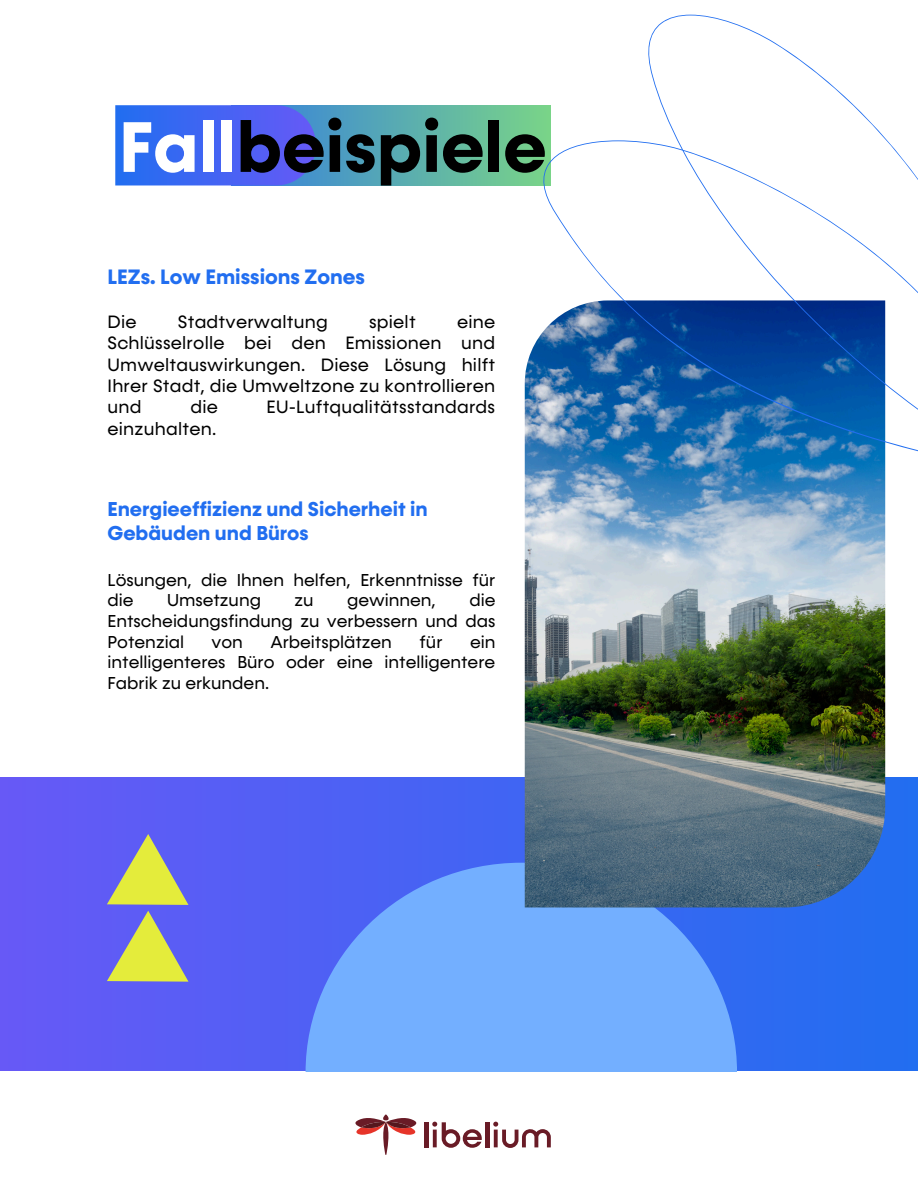
<style>
.page{position:relative;width:918px;height:1188px;background:#fff}
.page>*{position:absolute;margin:0;border:0;box-sizing:border-box;transform-origin:0 0}
.t1{font:700 72px "Konnect";color:#000}
.t2{font:700 21px "Konnect";color:#216ef0}
.t3{font:700 20.25px/23.9px "Konnect";color:#216ef0}
.t4{font:18px/21.3px "Konnect";letter-spacing:.015em;color:#000;text-align:justify}
.t5{font:17.4px/20.5px "Konnect";color:#000;text-align:justify}
.s1{color:#fff}
</style>
<div class="page">
<svg style="left:316px;top:105px;width:227px;height:80px;background:#5fb3a9"></svg>
<svg style="left:115px;top:105px;width:201px;height:80px;background:#4266f1"></svg>
<svg style="left:0;top:777px;width:918px;height:294px;background:#4b61f3"></svg>
<svg style="left:107px;top:911px;width:81px;height:71px;background:#a0a497"></svg>
<svg style="left:107px;top:834px;width:81px;height:71px;background:#a0a497"></svg>
<svg style="left:306px;top:863px;width:431px;height:209px;background:#6aa2fc"></svg>
<hr style="left:424px;top:1122px;width:4px;height:25px;background:#691b26">
<hr style="left:485px;top:1122px;width:4px;height:25px;background:#691b26">
<svg style="left:432px;top:1122px;width:50px;height:26px"></svg>
<svg style="left:493px;top:1122px;width:58px;height:26px"></svg>
<svg style="left:383px;top:1135px;width:6px;height:20px"></svg>
<svg style="left:355px;top:1114px;width:61px;height:21px"></svg>
<img style="left:525px;top:332px;width:360px;height:575px">
<svg style="left:543px;top:15px;width:375px;height:436px"></svg>
<h1 class="t1" style="left:119px;top:116px;width:429px"><span class="s1">Fall</span>beispiele</h1>
<p class="t2" style="left:108px;top:268px;width:259px">LEZs. Low Emissions Zones</p>
<h2 class="t4" style="left:108px;top:312px;width:31px">Die</h2>
<h2 class="t4" style="left:178px;top:312px;width:151px">Stadtverwaltung</h2>
<h2 class="t4" style="left:369px;top:312px;width:48px">spielt</h2>
<h2 class="t4" style="left:108px;top:312px;width:389px;text-indent:350px">eine Schlüsselrolle bei den Emissionen und Umweltauswirkungen. Diese Lösung hilft Ihrer Stadt, die Umweltzone zu kontrollieren und</h2>
<h2 class="t4" style="left:190px;top:398px;width:29px">die</h2>
<h2 class="t4" style="left:267px;top:398px;width:230px">EU-Luftqualitätsstandards</h2>
<h2 class="t4" style="left:108px;top:419px;width:110px">einzuhalten.</h2>
<h2 class="t3" style="left:108px;top:499px;width:322px">Energieeffizienz und Sicherheit in<br>Gebäuden und Büros</h2>
<p class="t5" style="left:108px;top:570px;width:389px">Lösungen, die Ihnen helfen, Erkenntnisse für die</p>
<p class="t5" style="left:108px;top:591px;width:389px;text-indent:362px">die Entscheidungsfindung zu verbessern und das Potenzial</p>
<p class="t5" style="left:167px;top:591px;width:95px">Umsetzung</p>
<p class="t5" style="left:295px;top:591px;width:21px">zu</p>
<p class="t5" style="left:347px;top:591px;width:90px">gewinnen,</p>
<p class="t5" style="left:108px;top:632px;width:389px;text-indent:362px">ein intelligenteres Büro oder eine intelligentere Fabrik zu erkunden.</p>
<p class="t5" style="left:212px;top:632px;width:33px">von</p>
<p class="t5" style="left:270px;top:632px;width:123px">Arbeitsplätzen</p>
<p class="t5" style="left:420px;top:632px;width:24px">für</p>
</div>
